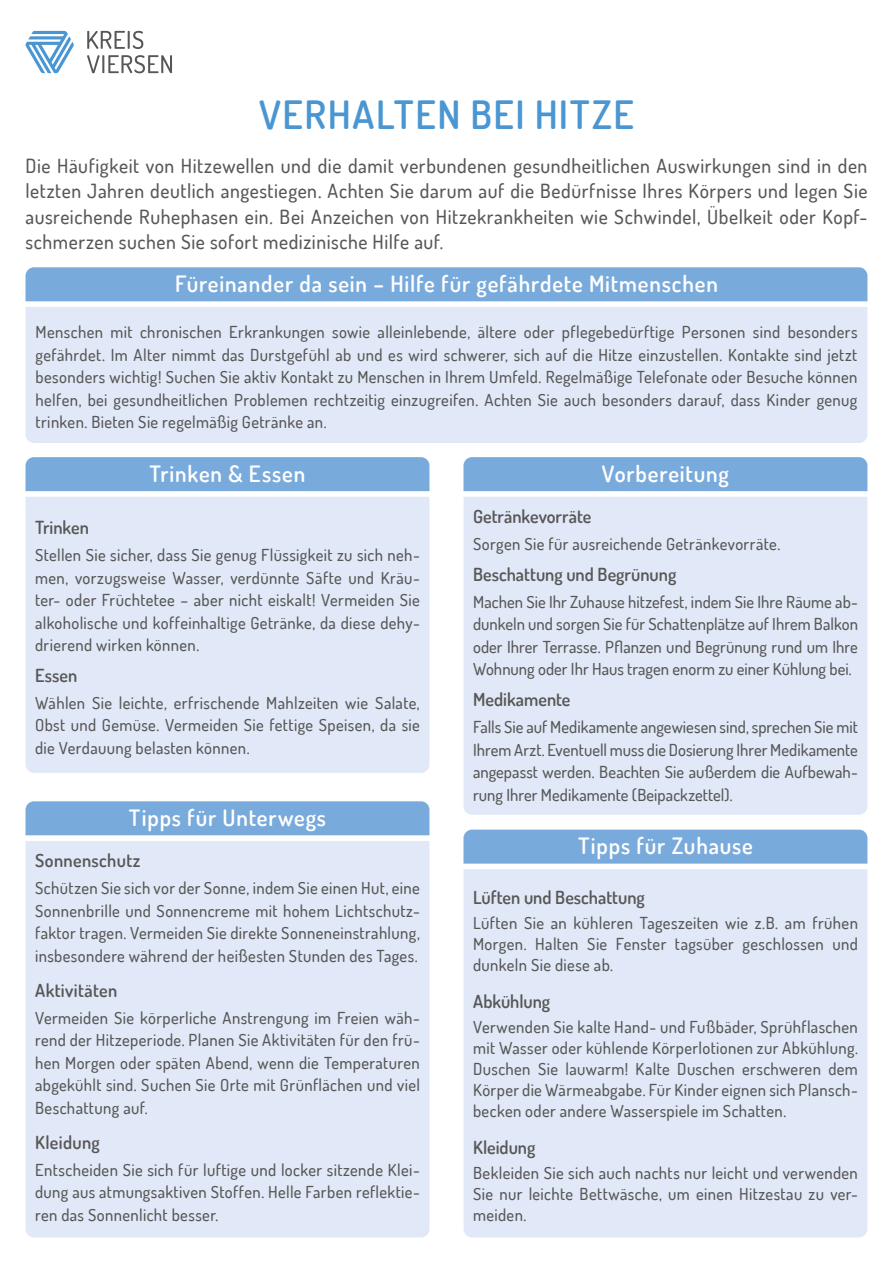
<style>
.page{position:relative;width:893px;height:1263px;background:#fff}
.page>*{position:absolute;margin:0;border:0;box-sizing:border-box;transform-origin:0 0}
.t1{font:600 39px "Dosis";letter-spacing:.04em;color:#4a96d2}
.t2{font:600 22.5px "Dosis";letter-spacing:.04em;color:#fff}
.t3{font:500 19.5px/25.5px "Dosis";letter-spacing:.03em;color:#575756;text-align:justify}
.t4{font:600 18px "Dosis";color:#575756}
.t5{font:600 18px "Dosis";letter-spacing:.02em;color:#575756}
.t6{font:500 16.5px/22.5px "Dosis";letter-spacing:.02em;color:#575756;text-align:justify}
</style>
<div class="page">
<div style="left:26px;top:497px;width:403px;height:276px;background:#e1e9f8"></div>
<div style="left:26px;top:457px;width:403px;height:34px;background:#79aadc"></div>
<div style="left:26px;top:841px;width:403px;height:396px;background:#e1e9f8"></div>
<div style="left:26px;top:801px;width:403px;height:34px;background:#79aadc"></div>
<div style="left:26px;top:307px;width:841px;height:136px;background:#e1e9f8"></div>
<div style="left:26px;top:267px;width:841px;height:34px;background:#79aadc"></div>
<div style="left:463px;top:869px;width:404px;height:368px;background:#e1e9f8"></div>
<div style="left:463px;top:830px;width:404px;height:34px;background:#79aadc"></div>
<div style="left:463px;top:497px;width:404px;height:318px;background:#e1e9f8"></div>
<div style="left:463px;top:457px;width:404px;height:34px;background:#79aadc"></div>
<svg style="left:26px;top:31px;width:48px;height:42px"></svg>
<svg style="left:87px;top:55px;width:85px;height:18px"></svg>
<svg style="left:87px;top:31px;width:56px;height:18px"></svg>
<h1 class="t1" style="left:259px;top:90px;width:376px">VERHALTEN BEI HITZE</h1>
<p class="t3" style="left:26px;top:152px;width:843px">Die Häufigkeit von Hitzewellen und die damit verbundenen gesundheitlichen Auswirkungen sind in den letzten Jahren deutlich angestiegen. Achten Sie darum auf die Bedürfnisse Ihres Körpers und legen Sie ausreichende Ruhephasen ein. Bei Anzeichen von Hitzekrankheiten wie Schwindel, Übelkeit oder Kopf&shy;schmerzen suchen Sie sofort medizinische Hilfe auf.</p>
<h2 class="t2" style="left:175px;top:269px;width:544px">Füreinander da sein – Hilfe für gefährdete Mitmenschen</h2>
<p class="t6" style="left:36px;top:321px;width:823px">Menschen mit chronischen Erkrankungen sowie alleinlebende, ältere oder pflegebedürftige Personen sind besonders gefährdet. Im Alter nimmt das Durstgefühl ab und es wird schwerer, sich auf die Hitze einzustellen. Kontakte sind jetzt besonders wichtig! Suchen Sie aktiv Kontakt zu Menschen in Ihrem Umfeld. Regelmäßige Telefonate oder Besuche können helfen, bei gesundheitlichen Problemen rechtzeitig einzugreifen. Achten Sie auch besonders darauf, dass Kinder genug trinken. Bieten Sie regelmäßig Getränke an.</p>
<h2 class="t2" style="left:150px;top:459px;width:157px">Trinken &amp; Essen</h2>
<p class="t4" style="left:35px;top:516px;width:55px">Trinken</p>
<p class="t6" style="left:35px;top:543px;width:386px">Stellen Sie sicher, dass Sie genug Flüssigkeit zu sich neh&shy;men, vorzugsweise Wasser, verdünnte Säfte und Kräu&shy;ter- oder Früchtetee – aber nicht eiskalt! Vermeiden Sie alkoholische und koffeinhaltige Getränke, da diese dehy&shy;drierend wirken können.</p>
<p class="t4" style="left:35px;top:664px;width:44px">Essen</p>
<p class="t6" style="left:35px;top:691px;width:386px">Wählen Sie leichte, erfrischende Mahlzeiten wie Salate, Obst und Gemüse. Vermeiden Sie fettige Speisen, da sie die Verdauung belasten können.</p>
<h2 class="t2" style="left:129px;top:803px;width:199px">Tipps für Unterwegs</h2>
<p class="t5" style="left:35px;top:849px;width:107px">Sonnenschutz</p>
<p class="t6" style="left:35px;top:876px;width:386px">Schützen Sie sich vor der Sonne, indem Sie einen Hut, eine Sonnenbrille und Sonnencreme mit hohem Lichtschutz&shy;faktor tragen. Vermeiden Sie direkte Sonneneinstrahlung, insbesondere während der heißesten Stunden des Tages.</p>
<p class="t5" style="left:35px;top:979px;width:84px">Aktivitäten</p>
<p class="t6" style="left:35px;top:1006px;width:386px">Vermeiden Sie körperliche Anstrengung im Freien wäh&shy;rend der Hitzeperiode. Planen Sie Aktivitäten für den frü&shy;hen Morgen oder späten Abend, wenn die Temperaturen abgekühlt sind. Suchen Sie Orte mit Grünflächen und viel Beschattung auf.</p>
<p class="t5" style="left:35px;top:1131px;width:66px">Kleidung</p>
<p class="t6" style="left:35px;top:1158px;width:386px">Entscheiden Sie sich für luftige und locker sitzende Klei&shy;dung aus atmungsaktiven Stoffen. Helle Farben reflektie&shy;ren das Sonnenlicht besser.</p>
<h2 class="t2" style="left:602px;top:459px;width:129px">Vorbereitung</h2>
<p class="t4" style="left:473px;top:505px;width:120px">Getränkevorräte</p>
<p class="t6" style="left:473px;top:532px;width:309px">Sorgen Sie für ausreichende Getränkevorräte.</p>
<p class="t4" style="left:473px;top:563px;width:205px">Beschattung und Begrünung</p>
<p class="t6" style="left:473px;top:590px;width:386px">Machen Sie Ihr Zuhause hitzefest, indem Sie Ihre Räume ab&shy;dunkeln und sorgen Sie für Schattenplätze auf Ihrem Balkon oder Ihrer Terrasse. Pflanzen und Begrünung rund um Ihre Wohnung oder Ihr Haus tragen enorm zu einer Kühlung bei.</p>
<p class="t4" style="left:473px;top:688px;width:99px">Medikamente</p>
<p class="t6" style="left:473px;top:715px;width:386px">Falls Sie auf Medikamente angewiesen sind, sprechen Sie mit Ihrem Arzt. Eventuell muss die Dosierung Ihrer Medikamente angepasst werden. Beachten Sie außerdem die Aufbewah&shy;rung Ihrer Medikamente (Beipackzettel).</p>
<h2 class="t2" style="left:578px;top:831px;width:176px">Tipps für Zuhause</h2>
<p class="t4" style="left:473px;top:886px;width:173px">Lüften und Beschattung</p>
<p class="t6" style="left:473px;top:912px;width:386px;line-height:21px">Lüften Sie an kühleren Tageszeiten wie z.B. am frühen Morgen. Halten Sie Fenster tagsüber geschlossen und dunkeln Sie diese ab.</p>
<p class="t4" style="left:473px;top:990px;width:79px">Abkühlung</p>
<p class="t6" style="left:473px;top:1016px;width:386px;line-height:21px">Verwenden Sie kalte Hand- und Fußbäder, Sprühflaschen mit Wasser oder kühlende Körperlotionen zur Abkühlung.<br>Duschen Sie lauwarm! Kalte Duschen erschweren dem Körper die Wärmeabgabe. Für Kinder eignen sich Plansch&shy;becken oder andere Wasserspiele im Schatten.</p>
<p class="t4" style="left:473px;top:1136px;width:64px">Kleidung</p>
<p class="t6" style="left:473px;top:1162px;width:386px;line-height:21px">Bekleiden Sie sich auch nachts nur leicht und verwenden Sie nur leichte Bettwäsche, um einen Hitzestau zu ver&shy;meiden.</p>
</div>
